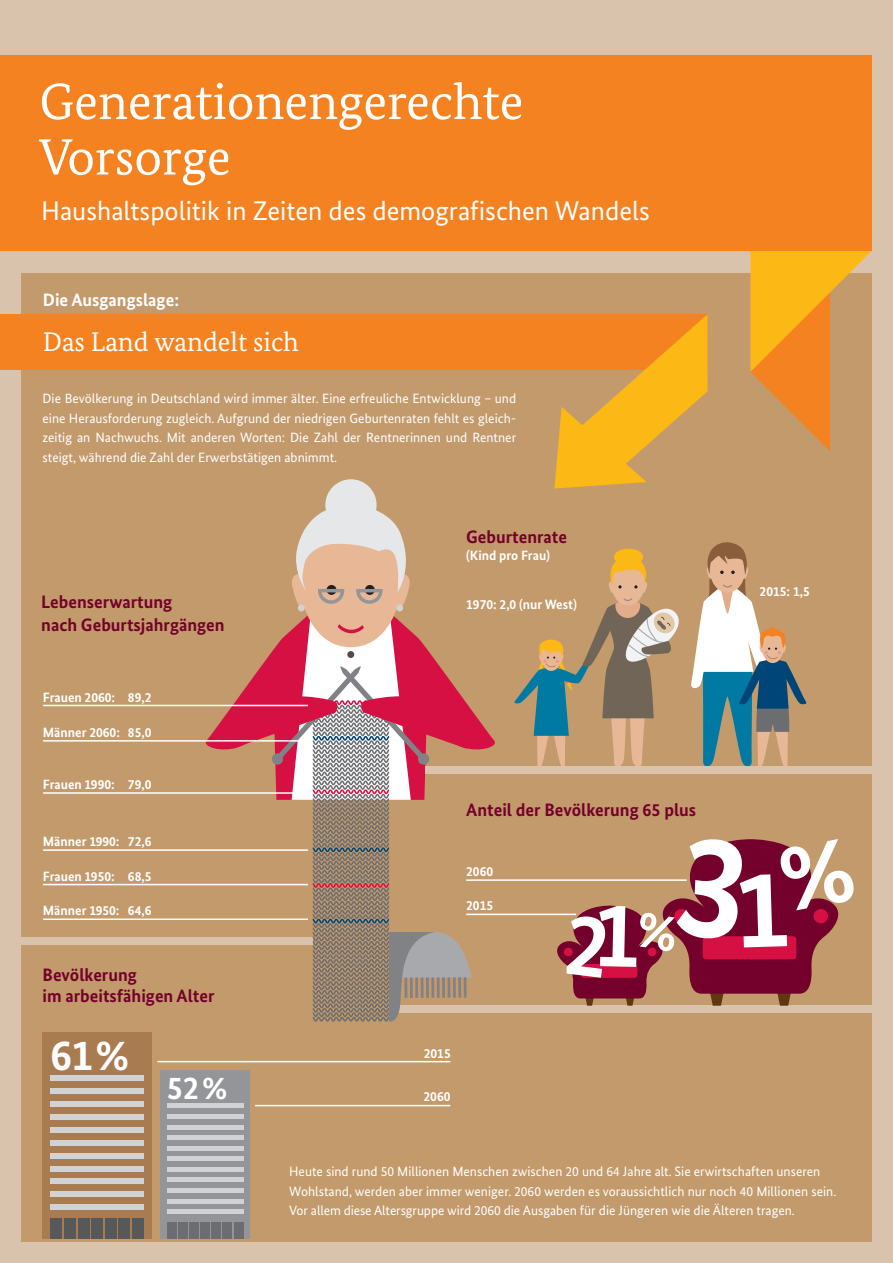
<style>
.page{position:relative;width:893px;height:1263px;background:#dac3ac}
.page>*{position:absolute;margin:0;border:0;box-sizing:border-box;transform-origin:0 0}
.t1{font:51px/55.5px "Bundes Serif";color:#fff}
.t2{font:700 43.2px "Bundes Sans";color:#fff}
.t3{font:700 32.4px "Bundes Sans";color:#fff}
.t4{font:27px "Bundes Sans";color:#fff}
.t5{font:27px "Bundes Serif";color:#fff}
.t6{font:700 18px/21.6px "Bundes Sans";color:#73012b}
.t7{font:700 18px "Bundes Sans";color:#fff}
.t8{font:13.5px/19.5px "Bundes Sans";color:#fff;text-align:justify}
.t9{font:700 13.5px "Bundes Sans";color:#fff}
</style>
<div class="page">
<div style="left:21px;top:273px;width:851px;height:969px;background:#c39a6b"></div>
<svg style="left:750px;top:251px;width:122px;height:200px"></svg>
<div style="left:0;top:56px;width:872px;height:195px;background:#f58220"></div>
<div style="left:21px;top:938px;width:292px;height:7px;background:#dac3ac"></div>
<div style="left:398px;top:1006px;width:474px;height:7px;background:#dac3ac"></div>
<div style="left:0;top:314px;width:708px;height:55px;background:#f58220"></div>
<svg style="left:554px;top:314px;width:154px;height:174px"></svg>
<div style="left:160px;top:1070px;width:90px;height:169px;background:#939598"></div>
<hr style="left:167px;top:1146px;width:76px;height:4px;background:#d1d2d4">
<div style="left:167px;top:1156px;width:76px;height:5px;background:#d1d2d4"></div>
<div style="left:167px;top:1167px;width:76px;height:5px;background:#d1d2d4"></div>
<hr style="left:167px;top:1178px;width:76px;height:4px;background:#d1d2d4">
<div style="left:167px;top:1188px;width:76px;height:5px;background:#d1d2d4"></div>
<hr style="left:167px;top:1199px;width:76px;height:4px;background:#d1d2d4">
<div style="left:167px;top:1209px;width:76px;height:5px;background:#d1d2d4"></div>
<div style="left:167px;top:1103px;width:76px;height:5px;background:#d1d2d4"></div>
<div style="left:167px;top:1114px;width:76px;height:5px;background:#d1d2d4"></div>
<hr style="left:167px;top:1125px;width:76px;height:4px;background:#d1d2d4">
<div style="left:167px;top:1135px;width:76px;height:5px;background:#d1d2d4"></div>
<div style="left:178px;top:1222px;width:9px;height:17px;background:#6c6d70"></div>
<div style="left:167px;top:1222px;width:9px;height:17px;background:#6c6d70"></div>
<div style="left:234px;top:1222px;width:9px;height:17px;background:#6c6d70"></div>
<div style="left:223px;top:1222px;width:9px;height:17px;background:#6c6d70"></div>
<div style="left:212px;top:1222px;width:9px;height:17px;background:#6c6d70"></div>
<div style="left:200px;top:1222px;width:10px;height:17px;background:#6c6d70"></div>
<div style="left:189px;top:1222px;width:10px;height:17px;background:#6c6d70"></div>
<div style="left:43px;top:1033px;width:109px;height:206px;background:#a97b50"></div>
<div style="left:51px;top:1127px;width:93px;height:5px;background:#d1d2d4"></div>
<div style="left:51px;top:1140px;width:93px;height:5px;background:#d1d2d4"></div>
<div style="left:51px;top:1153px;width:93px;height:5px;background:#d1d2d4"></div>
<div style="left:51px;top:1166px;width:93px;height:5px;background:#d1d2d4"></div>
<div style="left:51px;top:1178px;width:93px;height:6px;background:#d1d2d4"></div>
<div style="left:51px;top:1191px;width:93px;height:6px;background:#d1d2d4"></div>
<div style="left:51px;top:1204px;width:93px;height:6px;background:#d1d2d4"></div>
<div style="left:51px;top:1075px;width:93px;height:6px;background:#d1d2d4"></div>
<div style="left:51px;top:1088px;width:93px;height:5px;background:#d1d2d4"></div>
<div style="left:51px;top:1101px;width:93px;height:5px;background:#d1d2d4"></div>
<div style="left:51px;top:1114px;width:93px;height:5px;background:#d1d2d4"></div>
<div style="left:64px;top:1219px;width:12px;height:20px;background:#57585a"></div>
<div style="left:51px;top:1219px;width:11px;height:20px;background:#57585a"></div>
<div style="left:132px;top:1219px;width:12px;height:20px;background:#57585a"></div>
<div style="left:119px;top:1219px;width:11px;height:20px;background:#57585a"></div>
<div style="left:105px;top:1219px;width:11px;height:20px;background:#57585a"></div>
<div style="left:92px;top:1219px;width:11px;height:20px;background:#57585a"></div>
<div style="left:78px;top:1219px;width:11px;height:20px;background:#57585a"></div>
<svg style="left:201px;top:704px;width:299px;height:63px"></svg>
<div style="left:325px;top:479px;width:52px;height:51px;background:#e6e7e9;border-radius:50%"></div>
<svg style="left:220px;top:487px;width:258px;height:535px"></svg>
<div style="left:614px;top:549px;width:29px;height:16px;background:#fcb814;border-radius:50%"></div>
<svg style="left:513px;top:551px;width:168px;height:216px"></svg>
<svg style="left:690px;top:542px;width:117px;height:225px"></svg>
<hr style="left:43px;top:918px;width:265px;height:2px;background:#fff">
<hr style="left:43px;top:884px;width:265px;height:1px;background:#fff">
<hr style="left:43px;top:849px;width:265px;height:2px;background:#fff">
<hr style="left:43px;top:792px;width:265px;height:2px;background:#fff">
<hr style="left:43px;top:740px;width:265px;height:2px;background:#fff">
<hr style="left:43px;top:705px;width:265px;height:1px;background:#fff">
<svg style="left:552px;top:839px;width:303px;height:167px"></svg>
<div style="left:425px;top:767px;width:447px;height:7px;background:#dac3ac"></div>
<hr style="left:466px;top:914px;width:110px;height:1px;background:#fff">
<hr style="left:466px;top:879px;width:221px;height:2px;background:#fff">
<hr style="left:255px;top:1105px;width:195px;height:1px;background:#fff">
<hr style="left:157px;top:1061px;width:293px;height:1px;background:#fff">
<h1 class="t1" style="left:39px;top:77px;width:486px">Generationengerechte<br>Vorsorge</h1>
<h3 class="t4" style="left:41px;top:201px;width:610px">Haushaltspolitik in Zeiten des demografischen Wandels</h3>
<h3 class="t7" style="left:43px;top:292px;width:138px">Die Ausgangslage:</h3>
<h3 class="t5" style="left:43px;top:331px;width:258px">Das Land wandelt sich</h3>
<p class="t8" style="left:43px;top:390px;width:475px">Die Bevölkerung in Deutschland wird immer älter. Eine erfreuliche Entwicklung – und eine Herausforderung zugleich. Aufgrund der niedrigen Geburtenraten fehlt es gleich&shy;zeitig an Nachwuchs. Mit anderen Worten: Die Zahl der Rentnerinnen und Rentner steigt, während die Zahl der Erwerbstätigen abnimmt.</p>
<h3 class="t6" style="left:41px;top:592px;width:185px;line-height:22.5px">Lebenserwartung<br>nach Geburtsjahrgängen</h3>
<p class="t9" style="left:43px;top:691px;width:110px">Frauen 2060: 89,2</p>
<p class="t9" style="left:43px;top:727px;width:110px">Männer 2060: 85,0</p>
<p class="t9" style="left:43px;top:779px;width:110px">Frauen 1990: 79,0</p>
<p class="t9" style="left:43px;top:836px;width:110px">Männer 1990: 72,6</p>
<p class="t9" style="left:43px;top:870px;width:110px">Frauen 1950: 68,5</p>
<p class="t9" style="left:43px;top:905px;width:110px">Männer 1950: 64,6</p>
<h3 class="t6" style="left:43px;top:964px;width:173px">Bevölkerung<br>im arbeitsfähigen Alter</h3>
<h2 class="t2" style="left:51px;top:1037px;width:80px">61 %</h2>
<h3 class="t3" style="left:167px;top:1075px;width:62px">52 %</h3>
<h3 class="t6" style="left:466px;top:527px;width:102px">Geburtenrate</h3>
<p class="t9" style="left:466px;top:549px;width:85px">(Kind pro Frau)</p>
<p class="t9" style="left:466px;top:599px;width:112px">1970: 2,0 (nur West)</p>
<p class="t9" style="left:760px;top:586px;width:52px">2015: 1,5</p>
<h3 class="t6" style="left:466px;top:799px;width:231px">Anteil der Bevölkerung 65 plus</h3>
<p class="t9" style="left:466px;top:866px;width:28px">2060</p>
<p class="t9" style="left:466px;top:900px;width:28px">2015</p>
<p class="t9" style="left:424px;top:1047px;width:28px">2015</p>
<p class="t9" style="left:424px;top:1091px;width:28px">2060</p>
<p class="t8" style="left:289px;top:1163px;width:549px;text-align:left">Heute sind rund 50 Millionen Menschen zwischen 20 und 64 Jahre alt. Sie erwirtschaften unseren<br>Wohlstand, werden aber immer weniger. 2060 werden es voraussichtlich nur noch 40 Millionen sein.<br>Vor allem diese Altersgruppe wird 2060 die Ausgaben für die Jüngeren wie die Älteren tragen.</p>
</div>
